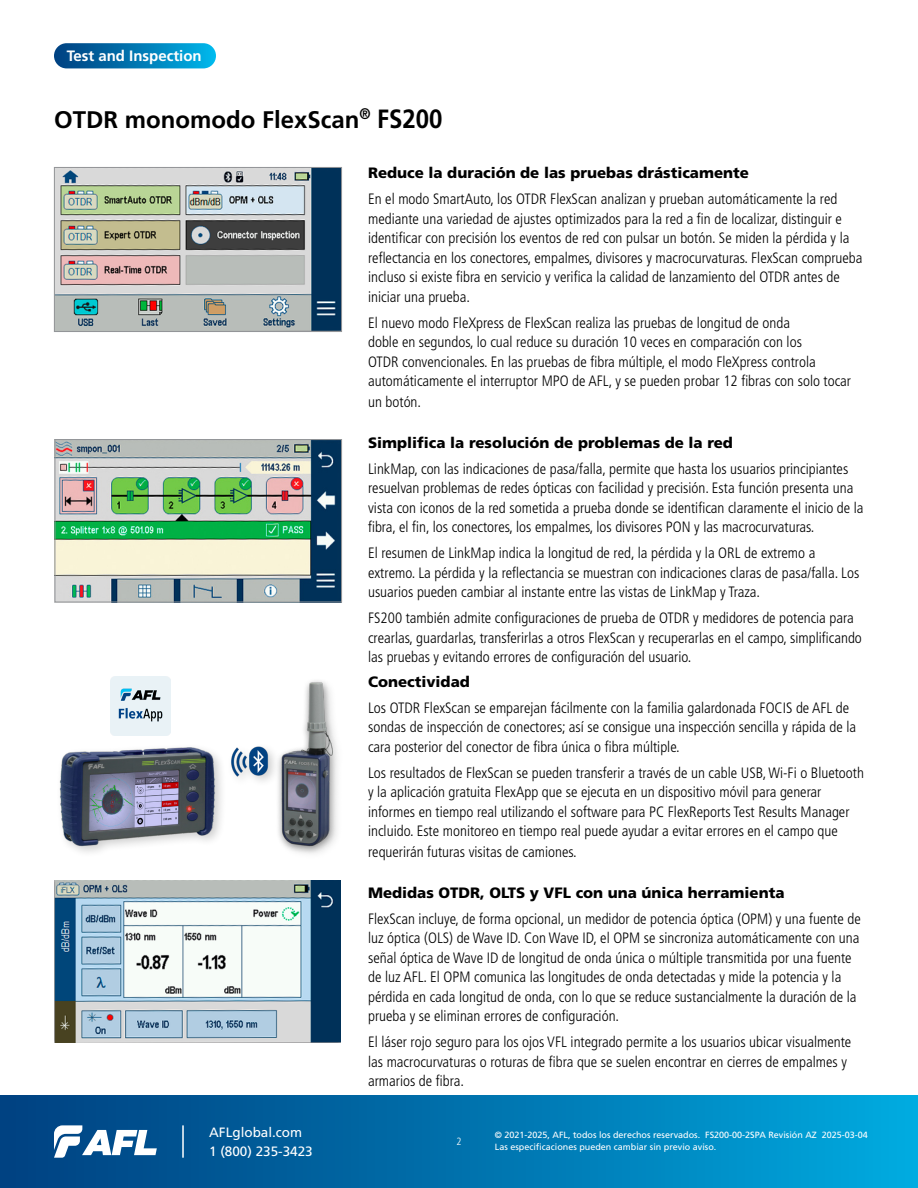
<style>
.page{position:relative;width:918px;height:1188px;background:#fff}
.page>*{position:absolute;margin:0;border:0;box-sizing:border-box;transform-origin:0 0}
.t1{font:700 24px "Frutiger LT Std";color:#000}
.Body{font:300 condensed 15px/19.5px "Frutiger LT Std";color:#000}
.Subhead{font:900 15px "Frutiger LT Std";color:#000}
.t2{font:700 15px "Frutiger LT Std";color:#fff}
.Body-2{font:900 15px "Frutiger LT Std";color:#000}
.t3{font:13.5px/19.5px "Frutiger LT Std";color:#fff}
.t4{font:300 condensed 10.5px "Frutiger LT Std";color:#fff}
.t5{font:9px/12px "Frutiger LT Std";color:#fff}
.s1{font-size:26.4px}
</style>
<div class="page">
<div style="left:0;top:1095px;width:918px;height:93px;background:linear-gradient(to right,#003d7e,#00a8de)"></div>
<svg style="left:54px;top:1125px;width:103px;height:33px"></svg>
<hr style="left:182px;top:1125px;width:2px;height:33px;background:#fff">
<div style="left:54px;top:43px;width:162px;height:25px;background:linear-gradient(to right,#003c7d,#01b5e9);border-radius:13px"></div>
<img style="left:56px;top:169px;width:284px;height:161px">
<div style="left:54px;top:167px;width:288px;height:165px;border:1px solid #939598"></div>
<img style="left:57px;top:441px;width:283px;height:159px">
<div style="left:55px;top:439px;width:287px;height:163px;border:1px solid #939598"></div>
<img style="left:55px;top:881px;width:286px;height:162px">
<img style="left:59px;top:679px;width:279px;height:175px">
<img style="left:110px;top:676px;width:60px;height:60px">
<p class="t2" style="left:67px;top:47px;width:137px">Test and Inspection</p>
<h1 class="t1" style="left:54px;top:105px;width:390px">OTDR monomodo FlexScan<sup>®</sup> <span class="s1">FS200</span></h1>
<p class="Subhead" style="left:368px;top:164px;width:383px">Reduce la duración de las pruebas drásticamente</p>
<p class="Body" style="left:368px;top:190px;width:496px">En el modo SmartAuto, los OTDR FlexScan analizan y prueban automáticamente la red mediante una variedad de ajustes optimizados para la red a fin de localizar, distinguir e identificar con precisión los eventos de red con pulsar un botón. Se miden la pérdida y la reflectancia en los conectores, empalmes, divisores y macrocurvaturas. FlexScan comprueba incluso si existe fibra en servicio y verifica la calidad de lanzamiento del OTDR antes de iniciar una prueba.</p>
<p class="Body" style="left:368px;top:313px;width:485px">El nuevo modo FleXpress de FlexScan realiza las pruebas de longitud de onda<br>doble en segundos, lo cual reduce su duración 10 veces en comparación con los<br>OTDR convencionales. En las pruebas de fibra múltiple, el modo FleXpress controla automáticamente el interruptor MPO de AFL, y se pueden probar 12 fibras con solo tocar</p>
<p class="Body" style="left:368px;top:393px;width:55px">un botón.</p>
<p class="Subhead" style="left:368px;top:434px;width:366px">Simplifica la resolución de problemas de la red</p>
<p class="Body" style="left:368px;top:459px;width:497px">LinkMap, con las indicaciones de pasa/falla, permite que hasta los usuarios principiantes resuelvan problemas de redes ópticas con facilidad y precisión. Esta función presenta una vista con iconos de la red sometida a prueba donde se identifican claramente el inicio de la fibra, el fin, los conectores, los empalmes, los divisores PON y las macrocurvaturas.</p>
<p class="Body" style="left:368px;top:544px;width:493px">El resumen de LinkMap indica la longitud de red, la pérdida y la ORL de extremo a extremo. La pérdida y la reflectancia se muestran con indicaciones claras de pasa/falla. Los usuarios pueden cambiar al instante entre las vistas de LinkMap y Traza.</p>
<p class="Body" style="left:368px;top:609px;width:495px">FS200 también admite configuraciones de prueba de OTDR y medidores de potencia para crearlas, guardarlas, transferirlas a otros FlexScan y recuperarlas en el campo, simplificando las pruebas y evitando errores de configuración del usuario.</p>
<p class="Body-2" style="left:368px;top:673px;width:103px">Conectividad</p>
<p class="Body" style="left:368px;top:698px;width:489px">Los OTDR FlexScan se emparejan fácilmente con la familia galardonada FOCIS de AFL de sondas de inspección de conectores; así se consigue una inspección sencilla y rápida de la cara posterior del conector de fibra única o fibra múltiple.</p>
<p class="Body" style="left:368px;top:763px;width:497px">Los resultados de FlexScan se pueden transferir a través de un cable USB, Wi-Fi o Bluetooth y la aplicación gratuita FlexApp que se ejecuta en un dispositivo móvil para generar informes en tiempo real utilizando el software para PC FlexReports Test Results Manager incluido. Este monitoreo en tiempo real puede ayudar a evitar errores en el campo que</p>
<p class="Body" style="left:368px;top:843px;width:210px">requerirán futuras visitas de camiones.</p>
<p class="Subhead" style="left:368px;top:884px;width:418px">Medidas OTDR, OLTS y VFL con una única herramienta</p>
<p class="Body" style="left:368px;top:909px;width:494px">FlexScan incluye, de forma opcional, un medidor de potencia óptica (OPM) y una fuente de luz óptica (OLS) de Wave ID. Con Wave ID, el OPM se sincroniza automáticamente con una señal óptica de Wave ID de longitud de onda única o múltiple transmitida por una fuente de luz AFL. El OPM comunica las longitudes de onda detectadas y mide la potencia y la pérdida en cada longitud de onda, con lo que se reduce sustancialmente la duración de la prueba y se eliminan errores de configuración.</p>
<p class="Body" style="left:368px;top:1033px;width:485px">El láser rojo seguro para los ojos VFL integrado permite a los usuarios ubicar visualmente las macrocurvaturas o roturas de fibra que se suelen encontrar en cierres de empalmes y armarios de fibra.</p>
<p class="t3" style="left:209px;top:1122px;width:105px">AFLglobal.com<br>1 (800) 235-3423</p>
<p class="t5" style="left:495px;top:1129px;width:374px">© 2021-2025, AFL, todos los derechos reservados. FS200-00-2SPA Revisión AZ 2025-03-04<br>Las especificaciones pueden cambiar sin previo aviso.</p>
<p class="t4" style="left:456px;top:1136px;width:7px">2</p>
</div>
